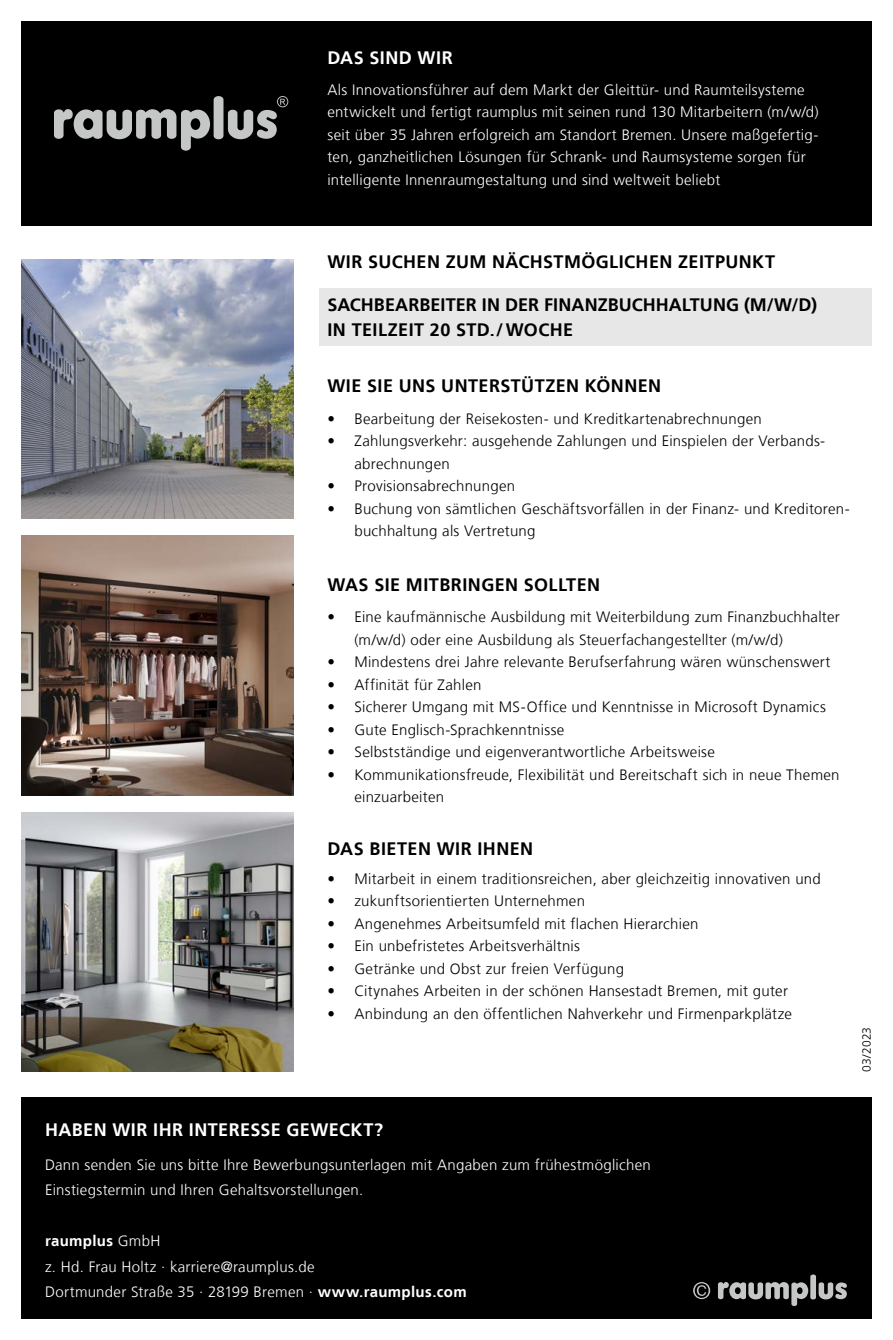
<style>
.page{position:relative;width:893px;height:1340px;background:#fff}
.page>*{position:absolute;margin:0;border:0;box-sizing:border-box;transform-origin:0 0}
.t1{font:700 18px "Frutiger LT";letter-spacing:.025em;color:#000}
.t2{font:700 18px/25.5px "Frutiger LT";letter-spacing:.005em;color:#000}
.t3{font:700 18px "Frutiger LT";letter-spacing:.025em;color:#fff}
.t4{font:300 15px/22.5px "Frutiger LT";letter-spacing:.02em;color:#000}
.t5{font:300 15px/22.5px "Frutiger LT";letter-spacing:.02em;color:#fff}
.t6{font:300 12px "Frutiger LT";letter-spacing:.015em;color:#000}
.s1{font-weight:700}
</style>
<div class="page">
<div style="left:21px;top:21px;width:851px;height:204px;background:#000"></div>
<div style="left:21px;top:1097px;width:851px;height:221px;background:#000"></div>
<svg style="left:54px;top:96px;width:234px;height:55px"></svg>
<div style="left:319px;top:288px;width:553px;height:58px;background:#e7e7e7"></div>
<img style="left:21px;top:536px;width:272px;height:259px">
<img style="left:21px;top:812px;width:272px;height:259px">
<img style="left:21px;top:259px;width:272px;height:260px">
<svg style="left:718px;top:1274px;width:129px;height:31px"></svg>
<svg style="left:693px;top:1282px;width:17px;height:17px"></svg>
<p class="t3" style="left:327px;top:47px;width:127px">DAS SIND WIR</p>
<p class="t5" style="left:327px;top:79px;width:493px">Als Innovationsführer auf dem Markt der Gleittür- und Raumteilsysteme entwickelt und fertigt raumplus mit seinen rund 130 Mitarbeitern (m/w/d) seit über 35 Jahren erfolgreich am Standort Bremen. Unsere maßgefertig&shy;ten, ganzheitlichen Lösungen für Schrank- und Raumsysteme sorgen für intelligente Innenraumgestaltung und sind weltweit beliebt</p>
<p class="t1" style="left:327px;top:251px;width:449px">WIR SUCHEN ZUM NÄCHSTMÖGLICHEN ZEITPUNKT</p>
<p class="t2" style="left:327px;top:291px;width:491px">SACHBEARBEITER IN DER FINANZBUCHHALTUNG (M/W/D)<br>IN TEILZEIT 20 STD./ WOCHE</p>
<p class="t1" style="left:327px;top:375px;width:335px">WIE SIE UNS UNTERSTÜTZEN KÖNNEN</p>
<p class="t4" style="left:327px;top:407px;width:436px">• Bearbeitung der Reisekosten- und Kreditkartenabrechnungen</p>
<p class="t4" style="left:354px;top:430px;width:472px;text-indent:-27px">• Zahlungsverkehr: ausgehende Zahlungen und Einspielen der Verbands&shy;abrechnungen</p>
<p class="t4" style="left:327px;top:475px;width:189px">• Provisionsabrechnungen</p>
<p class="t4" style="left:354px;top:497px;width:497px;text-indent:-27px">• Buchung von sämtlichen Geschäftsvorfällen in der Finanz- und Kreditoren&shy;buchhaltung als Vertretung</p>
<p class="t1" style="left:327px;top:574px;width:274px">WAS SIE MITBRINGEN SOLLTEN</p>
<p class="t4" style="left:354px;top:606px;width:487px;text-indent:-27px">• Eine kaufmännische Ausbildung mit Weiterbildung zum Finanzbuchhalter (m/w/d) oder eine Ausbildung als Steuerfachangestellter (m/w/d)</p>
<p class="t4" style="left:327px;top:651px;width:505px">• Mindestens drei Jahre relevante Berufserfahrung wären wünschenswert</p>
<p class="t4" style="left:327px;top:673px;width:156px">• Affinität für Zahlen</p>
<p class="t4" style="left:327px;top:696px;width:500px">• Sicherer Umgang mit MS-Office und Kenntnisse in Microsoft Dynamics</p>
<p class="t4" style="left:327px;top:718px;width:238px">• Gute Englisch-Sprachkenntnisse</p>
<p class="t4" style="left:327px;top:741px;width:389px">• Selbstständige und eigenverantwortliche Arbeitsweise</p>
<p class="t4" style="left:354px;top:763px;width:487px;text-indent:-27px">• Kommunikationsfreude, Flexibilität und Bereitschaft sich in neue Themen einzuarbeiten</p>
<p class="t1" style="left:327px;top:838px;width:207px">DAS BIETEN WIR IHNEN</p>
<p class="t4" style="left:327px;top:867px;width:495px">• Mitarbeit in einem traditionsreichen, aber gleichzeitig innovativen und</p>
<p class="t4" style="left:327px;top:889px;width:259px">• zukunftsorientierten Unternehmen</p>
<p class="t4" style="left:327px;top:912px;width:373px">• Angenehmes Arbeitsumfeld mit flachen Hierarchien</p>
<p class="t4" style="left:327px;top:934px;width:254px">• Ein unbefristetes Arbeitsverhältnis</p>
<p class="t4" style="left:327px;top:957px;width:298px">• Getränke und Obst zur freien Verfügung</p>
<p class="t4" style="left:327px;top:979px;width:462px">• Citynahes Arbeiten in der schönen Hansestadt Bremen, mit guter</p>
<p class="t4" style="left:327px;top:1002px;width:466px">• Anbindung an den öffentlichen Nahverkehr und Firmenparkplätze</p>
<p class="t6" style="left:860px;top:1072px;width:47px;rotate:-90deg">03/2023</p>
<p class="t3" style="left:45px;top:1118px;width:340px">HABEN WIR IHR INTERESSE GEWECKT?</p>
<p class="t5" style="left:45px;top:1152px;width:607px;line-height:25.5px">Dann senden Sie uns bitte Ihre Bewerbungsunterlagen mit Angaben zum frühestmöglichen<br>Einstiegstermin und Ihren Gehaltsvorstellungen.</p>
<p class="t5" style="left:45px;top:1228px;width:423px;line-height:25.5px"><span class="s1">raumplus</span> GmbH<br>z. Hd. Frau Holtz · karriere@raumplus.de<br>Dortmunder Straße 35 · 28199 Bremen · <span class="s1">www.raumplus.com</span></p>
</div>
